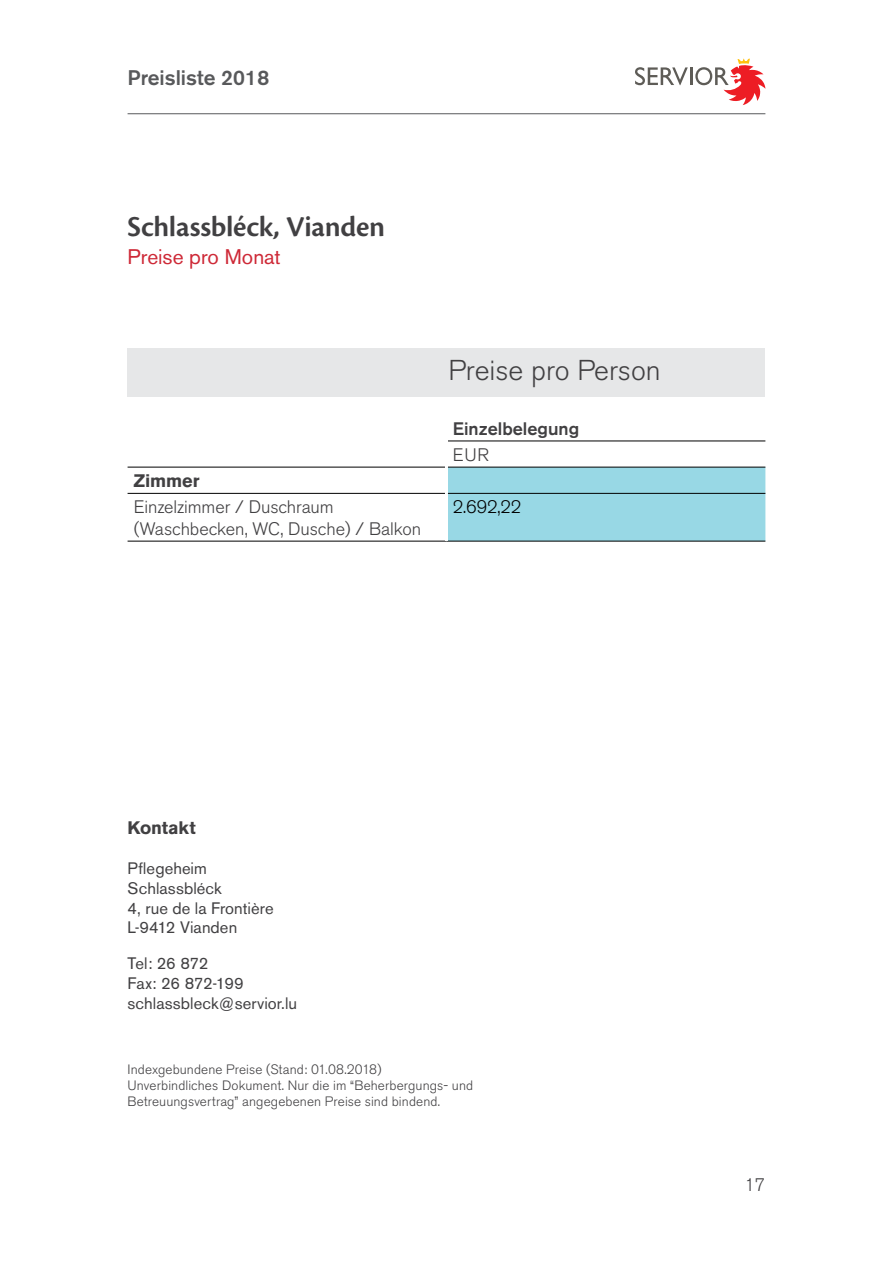
<style>
.page{position:relative;width:893px;height:1263px;background:#fff}
.page>*{position:absolute;margin:0;border:0;box-sizing:border-box;transform-origin:0 0}
.t1{font:600 30px "Cronos Pro";letter-spacing:-.01em;color:#414042}
.t2{font:300 28.5px "Akzidenz Grotesk BE";color:#414042}
.t3{font:500 21px "Akzidenz Grotesk BE";color:#58595b}
.t4{font:21px "Akzidenz Grotesk BE";color:#ce2937}
.t5{font:300 18px/21.6px "Akzidenz Grotesk BE";letter-spacing:-.005em;color:#414042}
.t6{font:500 18px "Akzidenz Grotesk BE";color:#414042}
.t7{font:700 18px "Akzidenz Grotesk BE";letter-spacing:-.005em;color:#414042}
.t8{font:300 18px "Akzidenz Grotesk BE";color:#000}
.t9{font:16.5px/19.8px "Akzidenz Grotesk BE";letter-spacing:.005em;color:#414042}
.t10{font:300 13.5px/16.2px "Akzidenz Grotesk BE";letter-spacing:.01em;color:#414042}
</style>
<div class="page">
<svg style="left:635px;top:67px;width:53px;height:18px"></svg>
<hr style="left:690px;top:67px;width:3px;height:18px;background:#5e5c57">
<svg style="left:695px;top:58px;width:70px;height:47px"></svg>
<hr style="left:128px;top:113px;width:637px;height:1px;background:#58595b">
<div style="left:448px;top:468px;width:317px;height:73px;background:#98d8e5"></div>
<hr style="left:448px;top:441px;width:317px;height:1px;background:#000">
<hr style="left:128px;top:467px;width:317px;height:1px;background:#000">
<hr style="left:448px;top:467px;width:317px;height:1px;background:#000">
<hr style="left:128px;top:493px;width:317px;height:1px;background:#000">
<hr style="left:448px;top:493px;width:317px;height:1px;background:#000">
<hr style="left:128px;top:541px;width:318px;height:1px;background:#000">
<hr style="left:446px;top:541px;width:319px;height:1px;background:#000">
<div style="left:128px;top:348px;width:637px;height:48px;background:#e6e7e8"></div>
<h3 class="t3" style="left:128px;top:65px;width:143px">Preisliste 2018</h3>
<h1 class="t1" style="left:128px;top:209px;width:259px">Schlassbléck, Vianden</h1>
<h3 class="t4" style="left:128px;top:244px;width:155px">Preise pro Monat</h3>
<h2 class="t2" style="left:449px;top:354px;width:214px">Preise pro Person</h2>
<h3 class="t6" style="left:453px;top:417px;width:128px">Einzelbelegung</h3>
<h3 class="t5" style="left:453px;top:444px;width:38px">EUR</h3>
<h3 class="t7" style="left:134px;top:470px;width:67px">Zimmer</h3>
<h3 class="t5" style="left:134px;top:496px;width:289px">Einzelzimmer / Duschraum (Waschbecken, WC, Dusche) / Balkon</h3>
<h3 class="t8" style="left:453px;top:497px;width:70px">2.692,22</h3>
<h3 class="t7" style="left:128px;top:818px;width:70px">Kontakt</h3>
<p class="t9" style="left:128px;top:858px;width:148px">Pflegeheim<br>Schlassbléck<br>4, rue de la Frontière<br>L-9412 Vianden</p>
<p class="t9" style="left:128px;top:954px;width:171px">Tel: 26 872<br>Fax: 26 872-199 schlassbleck@servior.lu</p>
<p class="t10" style="left:128px;top:1061px;width:347px">Indexgebundene Preise (Stand: 01.08.2018)<br>Unverbindliches Dokument. Nur die im “Beherbergungs- und<br>Betreuungsvertrag” angegebenen Preise sind bindend.</p>
<h3 class="t5" style="left:744px;top:1175px;width:22px">17</h3>
</div>
